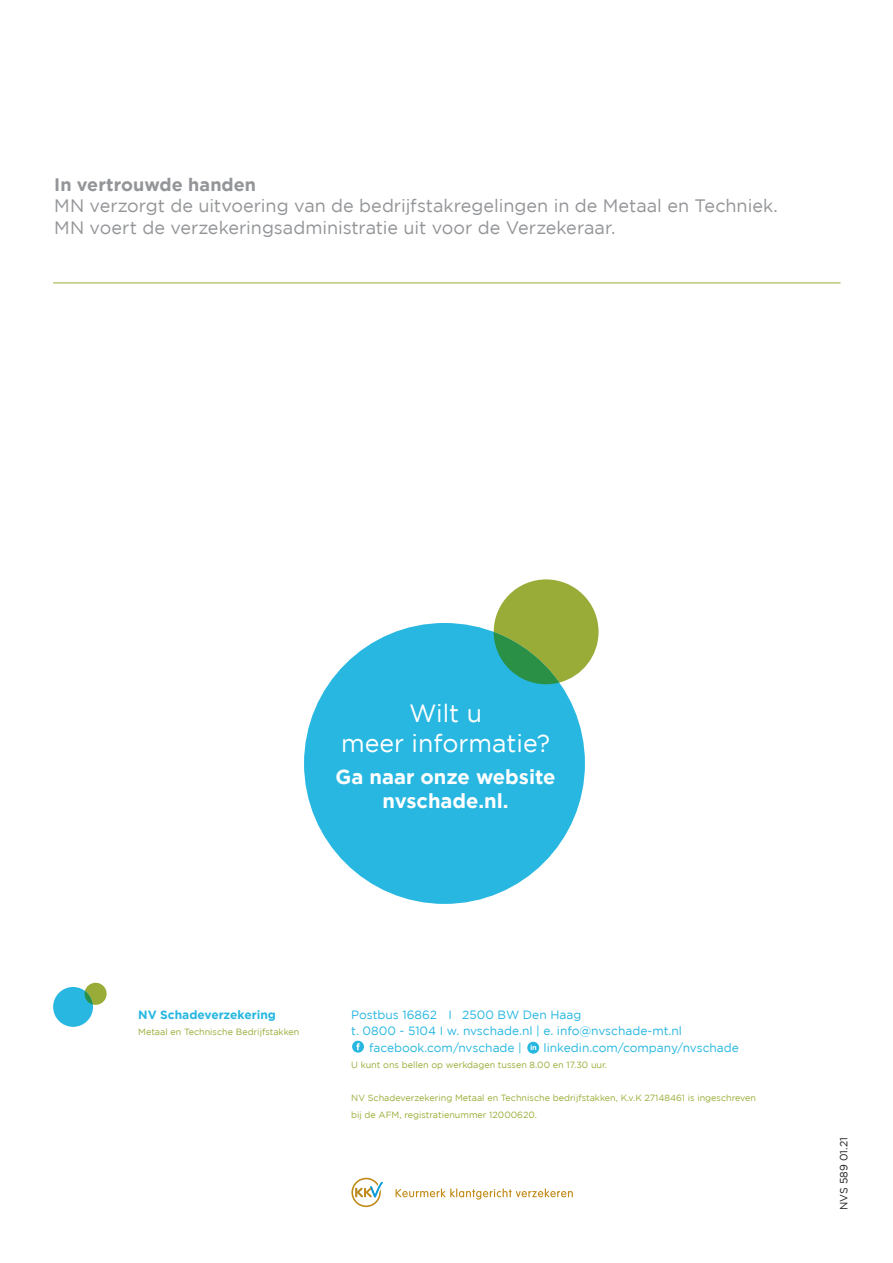
<style>
.page{position:relative;width:893px;height:1263px;background:#fff}
.page>*{position:absolute;margin:0;border:0;box-sizing:border-box;transform-origin:0 0}
.t1{font:24.9px/29.8px "Gotham";color:#fff;text-align:center}
.t2{font:700 20.25px/24.2px "Gotham";color:#fff;text-align:center}
.t3{font:18px/21.6px "Gotham";color:#939598}
.t4{font:700 18px "Gotham";letter-spacing:.005em;color:#939598}
.t5{font:12px/16.5px "Gotham";color:#27b7e1}
.t6{font:700 12px "Gotham";color:#27b7e1}
.t7{font:10.5px "Gotham";letter-spacing:-.005em;color:#231f20}
.t8{font:9px/16.5px "Gotham";color:#9aac38}
</style>
<div class="page">
<div style="left:53px;top:987px;width:40px;height:40px;background:#27b7e1;border-radius:50%"></div>
<svg style="left:85px;top:983px;width:22px;height:22px"></svg>
<div style="left:304px;top:623px;width:281px;height:281px;background:#27b7e1;border-radius:50%"></div>
<svg style="left:494px;top:579px;width:105px;height:105px"></svg>
<svg style="left:396px;top:1188px;width:177px;height:12px"></svg>
<svg style="left:351px;top:1177px;width:32px;height:30px"></svg>
<hr style="left:53px;top:283px;width:788px;height:1px;background:#9aac38">
<div style="left:352px;top:1041px;width:12px;height:11px;background:#27b7e1;border-radius:50%"></div>
<svg style="left:356px;top:1043px;width:4px;height:7px"></svg>
<svg style="left:527px;top:1042px;width:12px;height:12px"></svg>
<svg style="left:531px;top:1045px;width:5px;height:5px"></svg>
<h3 class="t4" style="left:54px;top:174px;width:203px">In vertrouwde handen</h3>
<h3 class="t3" style="left:54px;top:195px;width:725px">MN verzorgt de uitvoering van de bedrijfstakregelingen in de Metaal en Techniek.<br>MN voert de verzekeringsadministratie uit voor de Verzekeraar.</h3>
<h1 class="t1" style="left:341px;top:698px;width:211px">Wilt u<br>meer informatie?</h1>
<h2 class="t2" style="left:336px;top:764px;width:222px">Ga naar onze website nvschade.nl.</h2>
<h3 class="t6" style="left:138px;top:1007px;width:139px">NV Schadeverzekering</h3>
<h3 class="t5" style="left:351px;top:1006px;width:232px">Postbus 16862 I 2500 BW Den Haag</h3>
<p class="t8" style="left:138px;top:1024px;width:163px">Metaal en Technische Bedrijfstakken</p>
<h3 class="t5" style="left:369px;top:1022px;width:314px;text-indent:-18px">t. 0800 - 5104 I w. nvschade.nl | e. info@nvschade-mt.nl facebook.com/nvschade |</h3>
<h3 class="t5" style="left:543px;top:1039px;width:197px">linkedin.com/company/nvschade</h3>
<p class="t8" style="left:351px;top:1057px;width:257px">U kunt ons bellen op werkdagen tussen 8.00 en 17.30 uur.</p>
<p class="t8" style="left:351px;top:1090px;width:406px">NV Schadeverzekering Metaal en Technische bedrijfstakken, K.v.K 27148461 is ingeschreven bij de AFM, registratienummer 12000620.</p>
<p class="t7" style="left:838px;top:1210px;width:74px;rotate:-90deg">NVS 589 01.21</p>
</div>
